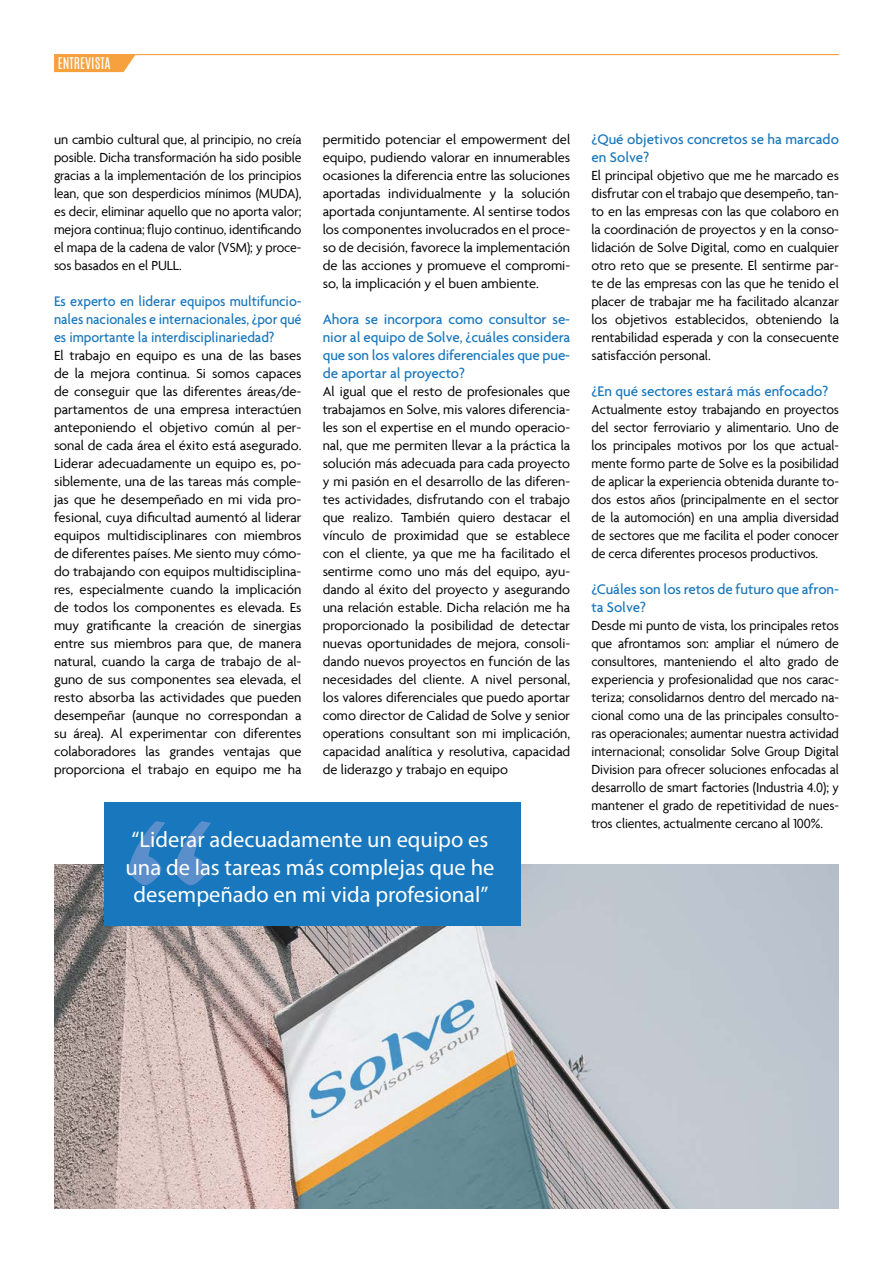
<style>
.page{position:relative;width:893px;height:1263px;background:#fff}
.page>*{position:absolute;margin:0;border:0;box-sizing:border-box;transform-origin:0 0}
.t1{font:22.5px/27px "Myriad Pro";color:#fff;text-align:center}
.t2{font:500 15px/18px "Agenda";letter-spacing:-.005em;color:#1877bd}
.t3{font:500 15px/18px "Agenda";letter-spacing:-.005em;color:#1877bd;text-align:justify;scale:.95 1}
.t4{font:14.25px/18px "Agenda";letter-spacing:-.005em;color:#000;text-align:justify}
.t5{font:13.5px "Antonio";color:#fff}
</style>
<div class="page">
<img style="left:54px;top:864px;width:785px;height:345px">
<svg style="left:54px;top:54px;width:82px;height:18px"></svg>
<hr style="left:134px;top:54px;width:705px;height:1px;background:#f6a13d">
<div style="left:104px;top:803px;width:416px;height:123px;background:#1877bd"></div>
<svg style="left:129px;top:821px;width:82px;height:64px"></svg>
<p class="t5" style="left:58px;top:54px;width:54px">ENTREVISTA</p>
<p class="t4" style="left:54px;top:130px;width:249px">un cambio cultural que, al principio, no creía posible. Dicha transformación ha sido posible gracias a la implementación de los principios lean, que son desperdicios mínimos (MUDA), es decir, eliminar aquello que no aporta valor; mejora continua; flujo continuo, identificando el mapa de la cadena de valor (VSM); y proce&shy;sos basados en el PULL.</p>
<p class="t3" style="left:54px;top:292px;width:262px">Es experto en liderar equipos multifuncio&shy;nales nacionales e internacionales, ¿por qué es importante la interdisciplinariedad?</p>
<p class="t4" style="left:54px;top:346px;width:249px">El trabajo en equipo es una de las bases de la mejora continua. Si somos capaces de conseguir que las diferentes áreas/de&shy;partamentos de una empresa interactúen anteponiendo el objetivo común al per&shy;sonal de cada área el éxito está asegurado.<br>Liderar adecuadamente un equipo es, po&shy;siblemente, una de las tareas más comple&shy;jas que he desempeñado en mi vida pro&shy;fesional, cuya dificultad aumentó al liderar equipos multidisciplinares con miembros de diferentes países. Me siento muy cómo&shy;do trabajando con equipos multidisciplina&shy;res, especialmente cuando la implicación de todos los componentes es elevada. Es muy gratificante la creación de sinergias entre sus miembros para que, de manera natural, cuando la carga de trabajo de al&shy;guno de sus componentes sea elevada, el resto absorba las actividades que pueden desempeñar (aunque no correspondan a su área). Al experimentar con diferentes colaboradores las grandes ventajas que proporciona el trabajo en equipo me ha</p>
<p class="t4" style="left:323px;top:130px;width:249px">permitido potenciar el empowerment del equipo, pudiendo valorar en innumerables ocasiones la diferencia entre las soluciones aportadas individualmente y la solución aportada conjuntamente. Al sentirse todos los componentes involucrados en el proce&shy;so de decisión, favorece la implementación de las acciones y promueve el compromi&shy;so, la implicación y el buen ambiente.</p>
<p class="t2" style="left:323px;top:310px;width:249px;text-align:justify">Ahora se incorpora como consultor se&shy;nior al equipo de Solve, ¿cuáles considera que son los valores diferenciales que pue&shy;de aportar al proyecto?</p>
<p class="t4" style="left:323px;top:382px;width:249px">Al igual que el resto de profesionales que trabajamos en Solve, mis valores diferencia&shy;les son el expertise en el mundo operacio&shy;nal, que me permiten llevar a la práctica la solución más adecuada para cada proyecto y mi pasión en el desarrollo de las diferen&shy;tes actividades, disfrutando con el trabajo que realizo. También quiero destacar el vínculo de proximidad que se establece con el cliente, ya que me ha facilitado el sentirme como uno más del equipo, ayu&shy;dando al éxito del proyecto y asegurando una relación estable. Dicha relación me ha proporcionado la posibilidad de detectar nuevas oportunidades de mejora, consoli&shy;dando nuevos proyectos en función de las necesidades del cliente. A nivel personal, los valores diferenciales que puedo aportar como director de Calidad de Solve y senior operations consultant son mi implicación, capacidad analítica y resolutiva, capacidad de liderazgo y trabajo en equipo</p>
<h1 class="t1" style="left:126px;top:826px;width:370px">“Liderar adecuadamente un equipo es una de las tareas más complejas que he desempeñado en mi vida profesional”</h1>
<p class="t2" style="left:591px;top:130px;width:249px">¿Qué objetivos concretos se ha marcado en Solve?</p>
<p class="t4" style="left:591px;top:166px;width:249px">El principal objetivo que me he marcado es disfrutar con el trabajo que desempeño, tan&shy;to en las empresas con las que colaboro en la coordinación de proyectos y en la conso&shy;lidación de Solve Digital, como en cualquier otro reto que se presente. El sentirme par&shy;te de las empresas con las que he tenido el placer de trabajar me ha facilitado alcanzar los objetivos establecidos, obteniendo la rentabilidad esperada y con la consecuente satisfacción personal.</p>
<p class="t2" style="left:591px;top:382px;width:238px">¿En qué sectores estará más enfocado?</p>
<p class="t4" style="left:591px;top:400px;width:249px">Actualmente estoy trabajando en proyectos del sector ferroviario y alimentario. Uno de los principales motivos por los que actual&shy;mente formo parte de Solve es la posibilidad de aplicar la experiencia obtenida durante to&shy;dos estos años (principalmente en el sector de la automoción) en una amplia diversidad de sectores que me facilita el poder conocer de cerca diferentes procesos productivos.</p>
<p class="t2" style="left:591px;top:580px;width:249px">¿Cuáles son los retos de futuro que afron&shy;ta Solve?</p>
<p class="t4" style="left:591px;top:616px;width:249px">Desde mi punto de vista, los principales retos que afrontamos son: ampliar el número de consultores, manteniendo el alto grado de experiencia y profesionalidad que nos carac&shy;teriza; consolidarnos dentro del mercado na&shy;cional como una de las principales consulto&shy;ras operacionales; aumentar nuestra actividad internacional; consolidar Solve Group Digital Division para ofrecer soluciones enfocadas al desarrollo de smart factories (Industria 4.0); y mantener el grado de repetitividad de nues&shy;tros clientes, actualmente cercano al 100%.</p>
</div>
